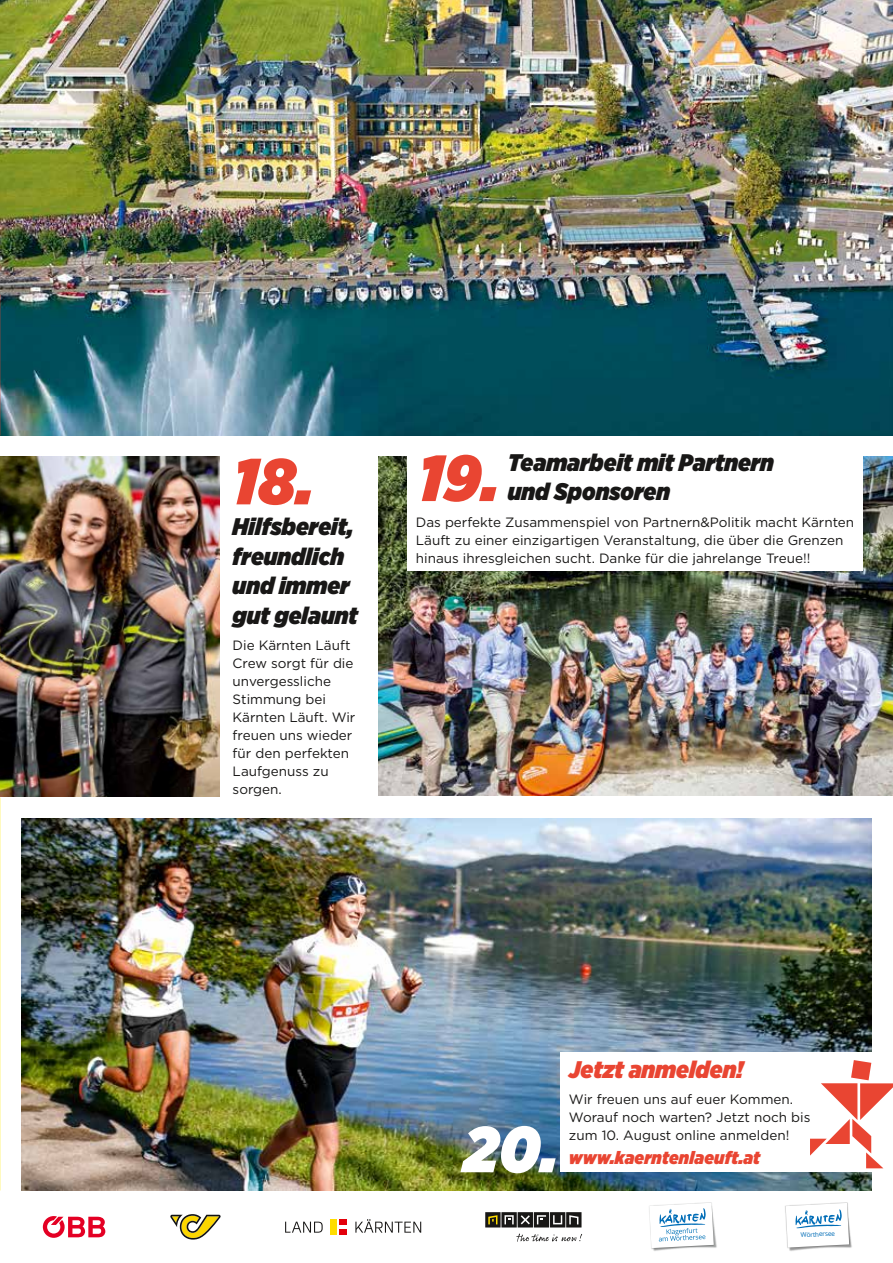
<style>
.page{position:relative;width:893px;height:1263px;background:#fff}
.page>*{position:absolute;margin:0;border:0;box-sizing:border-box;transform-origin:0 0}
.t1{font:italic 900 64.95px "Gotham Narrow";color:#e94532}
.t2{font:italic 900 64.95px "Gotham Narrow";color:#fff}
.t3{font:italic 900 24px/29.4px "Gotham Narrow";color:#181716}
.t4{font:italic 900 24px "Gotham Narrow";color:#e94532}
.t5{font:italic 900 18px "Gotham Narrow";letter-spacing:.01em;color:#e94532}
.t6{font:13.5px/18px "Gotham";color:#181716}
.t7{font:6.45px "Open Sans";color:#006db7}
</style>
<div class="page">
<img style="left:0;top:0;width:893px;height:435px">
<img style="left:0;top:456px;width:220px;height:341px">
<img style="left:21px;top:819px;width:851px;height:372px">
<img style="left:378px;top:456px;width:515px;height:340px">
<img style="left:0;top:798px;width:1px;height:393px">
<div style="left:407px;top:446px;width:456px;height:125px;background:#fff"></div>
<div style="left:560px;top:1052px;width:333px;height:120px;background:#fff"></div>
<svg style="left:810px;top:1060px;width:83px;height:108px"></svg>
<svg style="left:43px;top:1216px;width:62px;height:22px"></svg>
<svg style="left:170px;top:1214px;width:51px;height:26px"></svg>
<svg style="left:285px;top:1219px;width:136px;height:14px"></svg>
<div style="left:339px;top:1219px;width:8px;height:5px;background:#e3000b"></div>
<div style="left:339px;top:1229px;width:8px;height:6px;background:#e3000b"></div>
<div style="left:330px;top:1219px;width:7px;height:16px;background:#fd0"></div>
<svg style="left:485px;top:1212px;width:96px;height:15px"></svg>
<svg style="left:516px;top:1233px;width:66px;height:9px"></svg>
<img style="left:652px;top:1234px;width:65px;height:17px">
<img style="left:651px;top:1202px;width:64px;height:47px">
<svg style="left:649px;top:1203px;width:65px;height:45px"></svg>
<img style="left:789px;top:1233px;width:63px;height:18px">
<img style="left:785px;top:1202px;width:65px;height:47px">
<svg style="left:786px;top:1203px;width:63px;height:44px"></svg>
<h2 class="t3" style="left:508px;top:447px;width:268px">Teamarbeit mit Partnern und Sponsoren</h2>
<p class="t6" style="left:416px;top:513px;width:440px">Das perfekte Zusammenspiel von Partnern&amp;Politik macht Kärnten<br>Läuft zu einer einzigartigen Veranstaltung, die über die Grenzen hinaus ihresgleichen sucht. Danke für die jahrelange Treue!!</p>
<h1 class="t1" style="left:233px;top:436px;width:268px">18. 19.</h1>
<h2 class="t3" style="left:233px;top:512px;width:127px">Hilfsbereit, freundlich und immer gut gelaunt</h2>
<p class="t6" style="left:233px;top:636px;width:124px">Die Kärnten Läuft<br>Crew sorgt für die unvergessliche<br>Stimmung bei<br>Kärnten Läuft. Wir freuen uns wieder für den perfekten<br>Laufgenuss zu sorgen.</p>
<h1 class="t2" style="left:463px;top:1105px;width:97px">20.</h1>
<h2 class="t4" style="left:569px;top:1053px;width:176px">Jetzt anmelden!</h2>
<p class="t6" style="left:569px;top:1090px;width:243px">Wir freuen uns auf euer Kommen.<br>Worauf noch warten? Jetzt noch bis zum 10. August online anmelden!</p>
<h3 class="t5" style="left:569px;top:1145px;width:193px">www.kaerntenlaeuft.at</h3>
<p class="t7" style="left:800px;top:1231px;width:36px;rotate:-3deg">Wörthersee</p>
</div>
